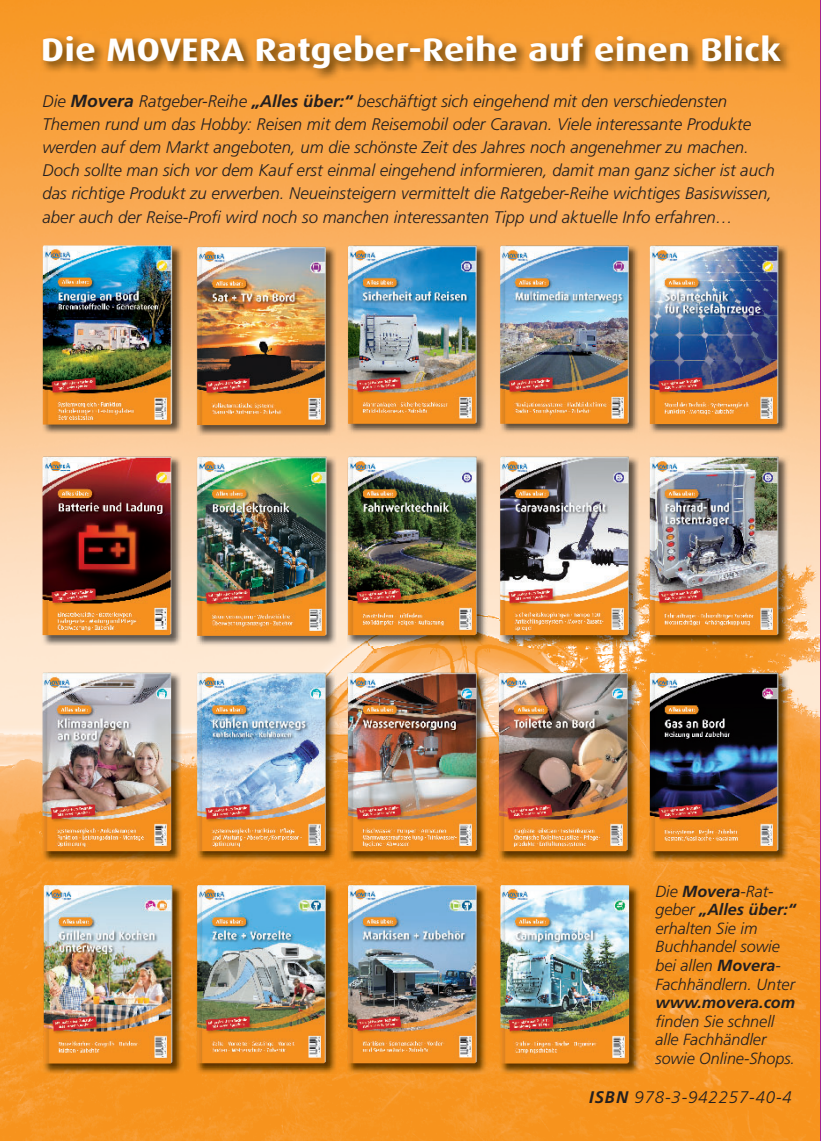
<style>
.page{position:relative;width:821px;height:1141px;background:#fff}
.page>*{position:absolute;margin:0;border:0;box-sizing:border-box;transform-origin:0 0}
.t1{font:700 32.55px "Dax";color:#fff;scale:1.17 1}
.t2{font:italic 300 16.8px/23.1px "Frutiger";color:#231f20}
.t3{font:italic 300 16.8px "Frutiger";letter-spacing:.05em;color:#231f20}
.t4{font:italic 300 16.1px/18.6px "Frutiger";color:#231f20}
.t5{font:italic 700 16.1px "Frutiger";color:#231f20}
.s1{font-weight:700;font-size:17.5px}
.s2{font-weight:700}
</style>
<div class="page">
<img style="left:0;top:0;width:820px;height:1141px">
<img style="left:42px;top:456px;width:140px;height:190px">
<img style="left:42px;top:457px;width:129px;height:178px">
<img style="left:42px;top:245px;width:141px;height:189px">
<img style="left:43px;top:245px;width:129px;height:180px">
<img style="left:42px;top:672px;width:140px;height:189px">
<img style="left:42px;top:673px;width:129px;height:178px">
<img style="left:43px;top:884px;width:140px;height:190px">
<img style="left:44px;top:885px;width:128px;height:178px">
<img style="left:196px;top:456px;width:141px;height:190px">
<img style="left:197px;top:457px;width:129px;height:179px">
<img style="left:196px;top:246px;width:140px;height:190px">
<img style="left:197px;top:247px;width:129px;height:178px">
<img style="left:196px;top:672px;width:140px;height:190px">
<img style="left:197px;top:673px;width:129px;height:178px">
<img style="left:196px;top:884px;width:140px;height:190px">
<img style="left:197px;top:885px;width:129px;height:178px">
<img style="left:347px;top:245px;width:140px;height:189px">
<img style="left:348px;top:246px;width:128px;height:178px">
<img style="left:347px;top:456px;width:140px;height:189px">
<img style="left:348px;top:457px;width:128px;height:178px">
<img style="left:347px;top:672px;width:140px;height:190px">
<img style="left:348px;top:673px;width:128px;height:178px">
<img style="left:347px;top:884px;width:140px;height:190px">
<img style="left:348px;top:885px;width:128px;height:178px">
<img style="left:500px;top:884px;width:139px;height:190px">
<img style="left:500px;top:885px;width:129px;height:178px">
<img style="left:499px;top:245px;width:140px;height:189px">
<img style="left:500px;top:246px;width:128px;height:178px">
<img style="left:499px;top:456px;width:139px;height:190px">
<img style="left:500px;top:457px;width:128px;height:178px">
<img style="left:498px;top:672px;width:140px;height:190px">
<img style="left:499px;top:673px;width:128px;height:178px">
<img style="left:649px;top:245px;width:140px;height:189px">
<img style="left:649px;top:246px;width:129px;height:178px">
<img style="left:649px;top:456px;width:140px;height:190px">
<img style="left:649px;top:457px;width:129px;height:178px">
<img style="left:649px;top:672px;width:140px;height:190px">
<img style="left:649px;top:673px;width:129px;height:178px">
<img style="left:40px;top:31px;width:753px;height:49px">
<hr style="left:820px;top:0;width:1px;height:1141px;background:#a2238e">
<h1 class="t1" style="left:41px;top:36px;width:634px">Die MOVERA Ratgeber-Reihe auf einen Blick</h1>
<p class="t2" style="left:43px;top:91px;width:733px">Die <span class="s1">Movera</span> Ratgeber-Reihe <span class="s2">„Alles über:“</span> beschäftigt sich eingehend mit den verschiedensten Themen rund um das Hobby: Reisen mit dem Reisemobil oder Caravan. Viele interessante Produkte werden auf dem Markt angeboten, um die schönste Zeit des Jahres noch angenehmer zu machen.<br>Doch sollte man sich vor dem Kauf erst einmal eingehend informieren, damit man ganz sicher ist auch das richtige Produkt zu erwerben. Neueinsteigern vermittelt die Ratgeber-Reihe wichtiges Basiswissen, aber auch der Reise-Profi wird noch so manchen interessanten Tipp und aktuelle Info erfahren…</p>
<p class="t4" style="left:655px;top:883px;width:142px">Die <span class="s2">Movera</span>-Rat&shy;geber <span class="s2">„Alles über:“ </span>erhalten Sie im<br>Buchhandel sowie bei allen <span class="s2">Movera</span>-<br>Fachhändlern. Unter</p>
<p class="t5" style="left:655px;top:996px;width:141px">www.movera.com</p>
<p class="t4" style="left:655px;top:1013px;width:141px">finden Sie schnell alle Fachhändler sowie Online-Shops.</p>
<p class="t3" style="left:589px;top:1090px;width:204px"><span class="s2">ISBN</span> 978-3-942257-40-4</p>
</div>
